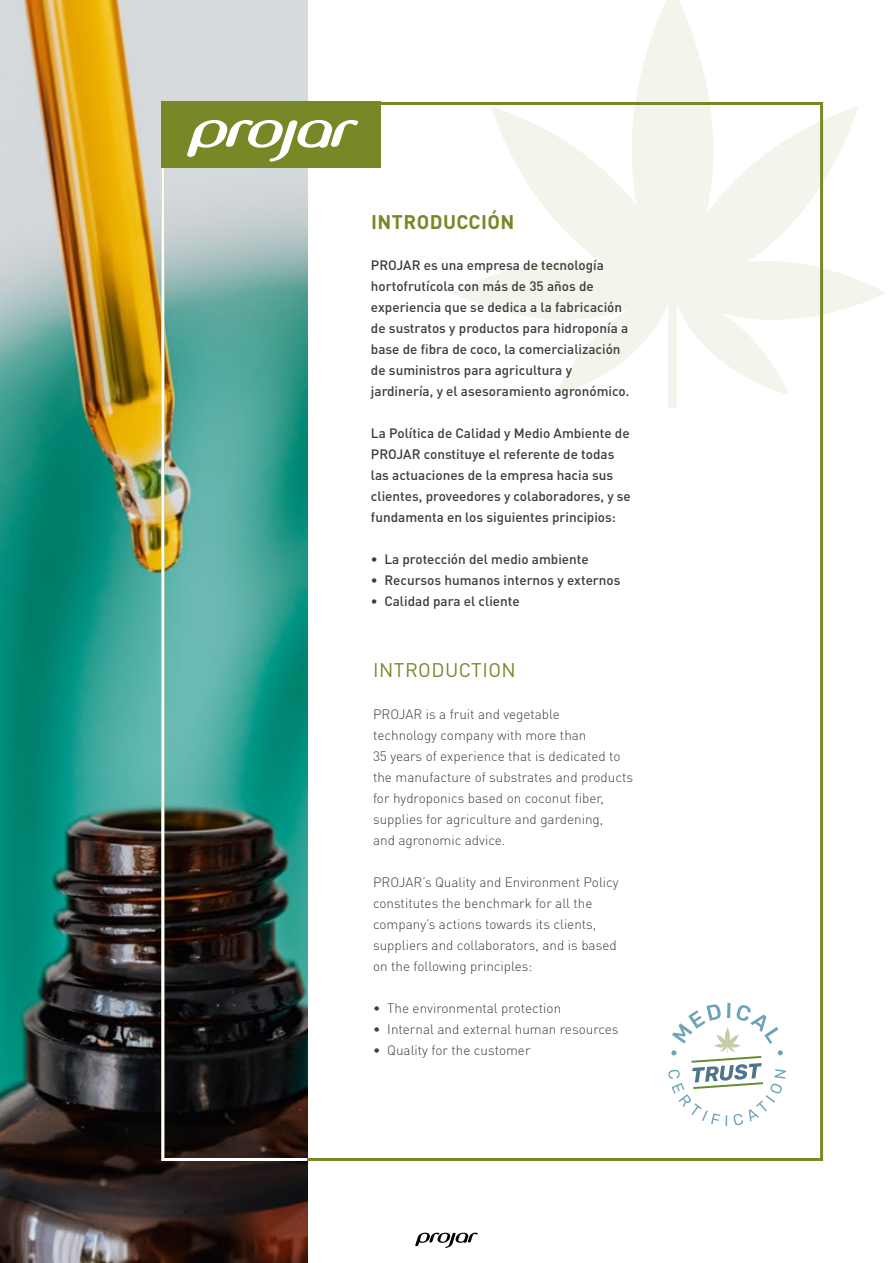
<style>
.page{position:relative;width:893px;height:1263px;background:#fff}
.page>*{position:absolute;margin:0;border:0;box-sizing:border-box;transform-origin:0 0}
.t1{font:700 19.5px "DIN Pro";letter-spacing:.025em;color:#788827}
.t2{font:19.5px "DIN Pro";letter-spacing:.025em;color:#788827}
.t3{font:500 13.5px/21px "DIN Pro";color:#3c3c3b}
.t4{font:300 13.5px/21px "DIN Pro";color:#3c3c3b}
</style>
<div class="page">
<svg style="left:454px;top:0;width:431px;height:408px"></svg>
<svg style="left:415px;top:1233px;width:63px;height:15px"></svg>
<img style="left:0;top:0;width:307px;height:1263px">
<svg style="left:160px;top:100px;width:150px;height:1062px;background:#4d8078"></svg>
<div style="left:161px;top:102px;width:219px;height:66px;background:#788827"></div>
<svg style="left:187px;top:120px;width:171px;height:42px"></svg>
<svg style="left:668px;top:1003px;width:118px;height:123px"></svg>
<h1 class="t1" style="left:371px;top:209px;width:145px">INTRODUCCIÓN</h1>
<p class="t3" style="left:371px;top:254px;width:260px">PROJAR es una empresa de tecnología hortofrutícola con más de 35 años de experiencia que se dedica a la fabricación de sustratos y productos para hidroponía a base de fibra de coco, la comercialización de suministros para agricultura y jardinería, y el asesoramiento agronómico.</p>
<p class="t3" style="left:371px;top:422px;width:261px">La Política de Calidad y Medio Ambiente de PROJAR constituye el referente de todas las actuaciones de la empresa hacia sus clientes, proveedores y colaboradores, y se fundamenta en los siguientes principios:</p>
<p class="t3" style="left:371px;top:548px;width:219px">• La protección del medio ambiente</p>
<p class="t3" style="left:371px;top:569px;width:251px">• Recursos humanos internos y externos</p>
<p class="t3" style="left:371px;top:590px;width:150px">• Calidad para el cliente</p>
<h1 class="t2" style="left:373px;top:657px;width:144px">INTRODUCTION</h1>
<p class="t4" style="left:373px;top:703px;width:262px">PROJAR is a fruit and vegetable<br>technology company with more than<br>35 years of experience that is dedicated to the manufacture of substrates and products for hydroponics based on coconut fiber, supplies for agriculture and gardening,<br>and agronomic advice.</p>
<p class="t4" style="left:373px;top:871px;width:247px">PROJAR’s Quality and Environment Policy constitutes the benchmark for all the company’s actions towards its clients, suppliers and collaborators, and is based on the following principles:</p>
<p class="t4" style="left:373px;top:997px;width:190px">• The environmental protection</p>
<p class="t4" style="left:373px;top:1018px;width:247px">• Internal and external human resources</p>
<p class="t4" style="left:373px;top:1039px;width:159px">• Quality for the customer</p>
</div>
